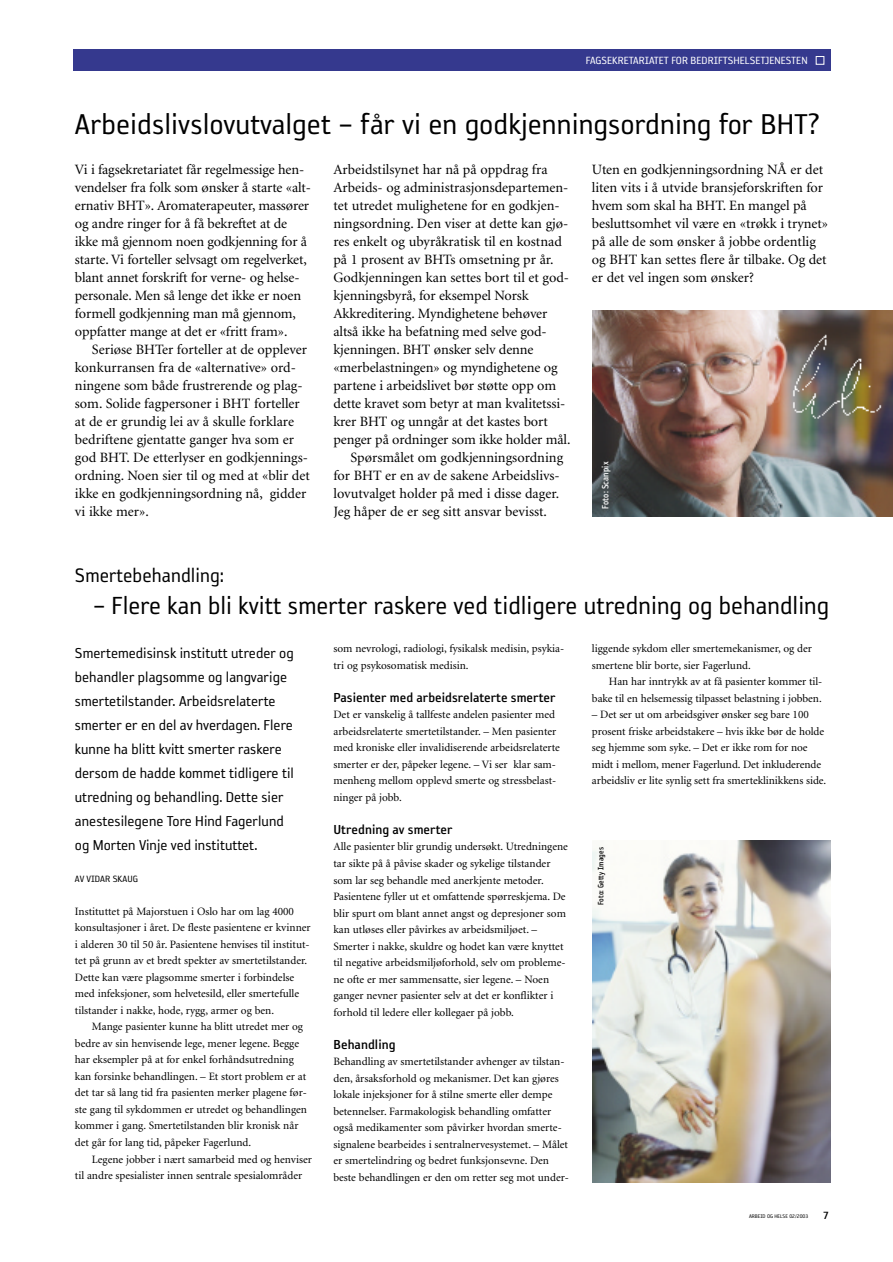
<style>
.page{position:relative;width:893px;height:1262px;background:#fff}
.page>*{position:absolute;margin:0;border:0;box-sizing:border-box;transform-origin:0 0}
.t1{font:33px "Reykjavik One A Gauge";color:#000}
.t2{font:28.5px "Reykjavik One A Gauge";color:#000}
.t3{font:22.5px "Reykjavik One A Gauge";color:#000}
.t4{font:16.5px/24px "Reykjavik One A Gauge";color:#000}
.t5{font:15px "Reykjavik One B Gauge";color:#000}
.t6{font:14.25px/18px "Minion";color:#000}
.t7{font:12px "Reykjavik One A Gauge";color:#fff}
.t8{font:11.25px/16.5px "Minion";color:#000}
.t9{font:10.5px "Reykjavik One A Gauge";color:#000}
.t10{font:10.5px "Reykjavik One B Gauge";letter-spacing:.01em;color:#fff;scale:.9 1}
.t11{font:9px "Reykjavik One B Gauge";letter-spacing:.01em;color:#000;scale:.9 1}
.t12{font:6px "Reykjavik One A Gauge";color:#000}
.s1{font-family:"Reykjavik One B Gauge";font-size:12px}
</style>
<div class="page">
<img style="left:592px;top:840px;width:238px;height:342px">
<img style="left:592px;top:310px;width:300px;height:206px">
<div style="left:73px;top:50px;width:757px;height:21px;background:#35398e"></div>
<div style="left:815px;top:56px;width:9px;height:9px;border:1px solid #fff"></div>
<img style="left:775px;top:329px;width:109px;height:105px">
<p class="t7" style="left:585px;top:53px;width:223px">FAGSEKRETARIATET FOR BEDRIFTSHELSETJENESTEN</p>
<h1 class="t1" style="left:75px;top:104px;width:746px">Arbeidslivslovutvalget – får vi en godkjenningsordning for BHT?</h1>
<p class="t6" style="left:75px;top:162px;width:238px">Vi i fagsekretariatet får regelmessige hen&shy;vendelser fra folk som ønsker å starte «alt&shy;ernativ BHT». Aromaterapeuter, massører og andre ringer for å få bekreftet at de ikke må gjennom noen godkjenning for å starte. Vi forteller selvsagt om regelverket, blant annet forskrift for verne- og helse&shy;personale. Men så lenge det ikke er noen formell godkjenning man må gjennom, oppfatter mange at det er «fritt fram».</p>
<p class="t6" style="left:75px;top:342px;width:236px;text-indent:17px">Seriøse BHTer forteller at de opplever konkurransen fra de «alternative» ord&shy;ningene som både frustrerende og plag&shy;som. Solide fagpersoner i BHT forteller at de er grundig lei av å skulle forklare bedriftene gjentatte ganger hva som er god BHT. De etterlyser en godkjennings&shy;ordning. Noen sier til og med at «blir det ikke en godkjenningsordning nå, gidder vi ikke mer».</p>
<p class="t6" style="left:592px;top:162px;width:238px">Uten en godkjenningsordning NÅ er det liten vits i å utvide bransjeforskriften for hvem som skal ha BHT. En mangel på besluttsomhet vil være en «trøkk i trynet» på alle de som ønsker å jobbe ordentlig og BHT kan settes flere år tilbake. Og det er det vel ingen som ønsker?</p>
<p class="t6" style="left:333px;top:162px;width:216px">Arbeidstilsynet har nå på oppdrag fra</p>
<p class="t6" style="left:333px;top:180px;width:236px">Arbeids- og administrasjonsdepartemen-</p>
<p class="t6" style="left:333px;top:198px;width:228px">tet utredet mulighetene for en godkjen-</p>
<p class="t6" style="left:333px;top:216px;width:236px">ningsordning. Den viser at dette kan gjø-</p>
<p class="t6" style="left:333px;top:234px;width:230px">res enkelt og ubyråkratisk til en kostnad</p>
<p class="t6" style="left:333px;top:252px;width:222px">på 1 prosent av BHTs omsetning pr år.</p>
<p class="t6" style="left:333px;top:270px;width:237px">Godkjenningen kan settes bort til et god-</p>
<p class="t6" style="left:333px;top:288px;width:197px">kjenningsbyrå, for eksempel Norsk</p>
<p class="t6" style="left:333px;top:306px;width:215px">Akkreditering. Myndighetene behøver</p>
<p class="t6" style="left:333px;top:324px;width:215px">altså ikke ha befatning med selve god-</p>
<p class="t6" style="left:333px;top:342px;width:202px">kjenningen. BHT ønsker selv denne</p>
<p class="t6" style="left:333px;top:360px;width:226px">«merbelastningen» og myndighetene og</p>
<p class="t6" style="left:333px;top:378px;width:224px">partene i arbeidslivet bør støtte opp om</p>
<p class="t6" style="left:333px;top:396px;width:233px">dette kravet som betyr at man kvalitetssi-</p>
<p class="t6" style="left:333px;top:414px;width:216px">krer BHT og unngår at det kastes bort</p>
<p class="t6" style="left:333px;top:432px;width:238px">penger på ordninger som ikke holder mål.</p>
<p class="t6" style="left:350px;top:450px;width:214px">Spørsmålet om godkjenningsordning</p>
<p class="t6" style="left:333px;top:468px;width:228px">for BHT er en av de sakene Arbeidslivs-</p>
<p class="t6" style="left:333px;top:486px;width:227px">lovutvalget holder på med i disse dager.</p>
<p class="t6" style="left:333px;top:504px;width:215px">Jeg håper de er seg sitt ansvar bevisst.</p>
<p class="t10" style="left:598px;top:508px;width:54px;rotate:-90deg">Foto: Scanpix</p>
<h3 class="t3" style="left:75px;top:561px;width:151px">Smertebehandling:</h3>
<h2 class="t2" style="left:93px;top:587px;width:737px">– Flere kan bli kvitt smerter raskere ved tidligere utredning og behandling</h2>
<p class="t4" style="left:75px;top:640px;width:220px">Smertemedisinsk institutt utreder og behandler plagsomme og langvarige smertetilstander. Arbeidsrelaterte smerter er en del av hverdagen. Flere kunne ha blitt kvitt smerter raskere dersom de hadde kommet tidligere til utredning og behandling. Dette sier anestesilegene Tore Hind Fagerlund og Morten Vinje ved instituttet.</p>
<p class="t9" style="left:75px;top:872px;width:65px">AV VIDAR SKAUG</p>
<p class="t8" style="left:75px;top:904px;width:237px">Instituttet på Majorstuen i Oslo har om lag 4000 konsultasjoner i året. De fleste pasientene er kvinner i alderen 30 til 50 år. Pasientene henvises til institut&shy;tet på grunn av et bredt spekter av smertetilstander.<br>Dette kan være plagsomme smerter i forbindelse med infeksjoner, som helvetesild, eller smertefulle tilstander i nakke, hode, rygg, armer og ben.</p>
<p class="t8" style="left:75px;top:1019px;width:233px;text-indent:17px">Mange pasienter kunne ha blitt utredet mer og bedre av sin henvisende lege, mener legene. Begge har eksempler på at for enkel forhåndsutredning kan forsinke behandlingen. – Et stort problem er at det tar så lang tid fra pasienten merker plagene før&shy;ste gang til sykdommen er utredet og behandlingen kommer i gang. Smertetilstanden blir kronisk når det går for lang tid, påpeker Fagerlund.</p>
<p class="t8" style="left:75px;top:1151px;width:238px;text-indent:17px">Legene jobber i nært samarbeid med og henviser til andre spesialister innen sentrale spesialområder</p>
<p class="t8" style="left:333px;top:641px;width:232px">som nevrologi, radiologi, fysikalsk medisin, psykia&shy;tri og psykosomatisk medisin.</p>
<h3 class="t5" style="left:333px;top:688px;width:224px">Pasienter med arbeidsrelaterte smerter</h3>
<p class="t8" style="left:333px;top:707px;width:228px">Det er vanskelig å tallfeste andelen pasienter med arbeidsrelaterte smertetilstander. – Men pasienter med kroniske eller invalidiserende arbeidsrelaterte smerter er der, påpeker legene. – Vi ser klar sam&shy;menheng mellom opplevd smerte og stressbelast&shy;ninger på jobb.</p>
<h3 class="t5" style="left:333px;top:820px;width:121px">Utredning av smerter</h3>
<p class="t8" style="left:333px;top:839px;width:236px">Alle pasienter blir grundig undersøkt. Utredningene tar sikte på å påvise skader og sykelige tilstander som lar seg behandle med anerkjente metoder.<br>Pasientene fyller ut et omfattende spørreskjema. De blir spurt om blant annet angst og depresjoner som kan utløses eller påvirkes av arbeidsmiljøet. – Smerter i nakke, skuldre og hodet kan være knyttet til negative arbeidsmiljøforhold, selv om probleme&shy;ne ofte er mer sammensatte, sier legene. – Noen ganger nevner pasienter selv at det er konflikter i forhold til ledere eller kollegaer på jobb.</p>
<h3 class="t5" style="left:333px;top:1034px;width:64px">Behandling</h3>
<p class="t8" style="left:333px;top:1054px;width:237px">Behandling av smertetilstander avhenger av tilstan&shy;den, årsaksforhold og mekanismer. Det kan gjøres lokale injeksjoner for å stilne smerte eller dempe betennelser. Farmakologisk behandling omfatter også medikamenter som påvirker hvordan smerte&shy;signalene bearbeides i sentralnervesystemet. – Målet er smertelindring og bedret funksjonsevne. Den beste behandlingen er den om retter seg mot under-</p>
<p class="t8" style="left:592px;top:641px;width:221px">liggende sykdom eller smertemekanismer, og der smertene blir borte, sier Fagerlund.</p>
<p class="t8" style="left:592px;top:674px;width:232px;text-align:right">Han har inntrykk av at få pasienter kommer til&shy;bake til en helsemessig tilpasset belastning i jobben.</p>
<p class="t8" style="left:592px;top:707px;width:236px">– Det ser ut om arbeidsgiver ønsker seg bare 100 prosent friske arbeidstakere – hvis ikke bør de holde seg hjemme som syke. – Det er ikke rom for noe midt i mellom, mener Fagerlund. Det inkluderende arbeidsliv er lite synlig sett fra smerteklinikkens side.</p>
<p class="t11" style="left:595px;top:904px;width:65px;rotate:-90deg">Foto: Getty Images</p>
<p class="t12" style="left:749px;top:1212px;width:81px">ARBEID OG HELSE 02/2003 <span class="s1">7</span></p>
</div>
